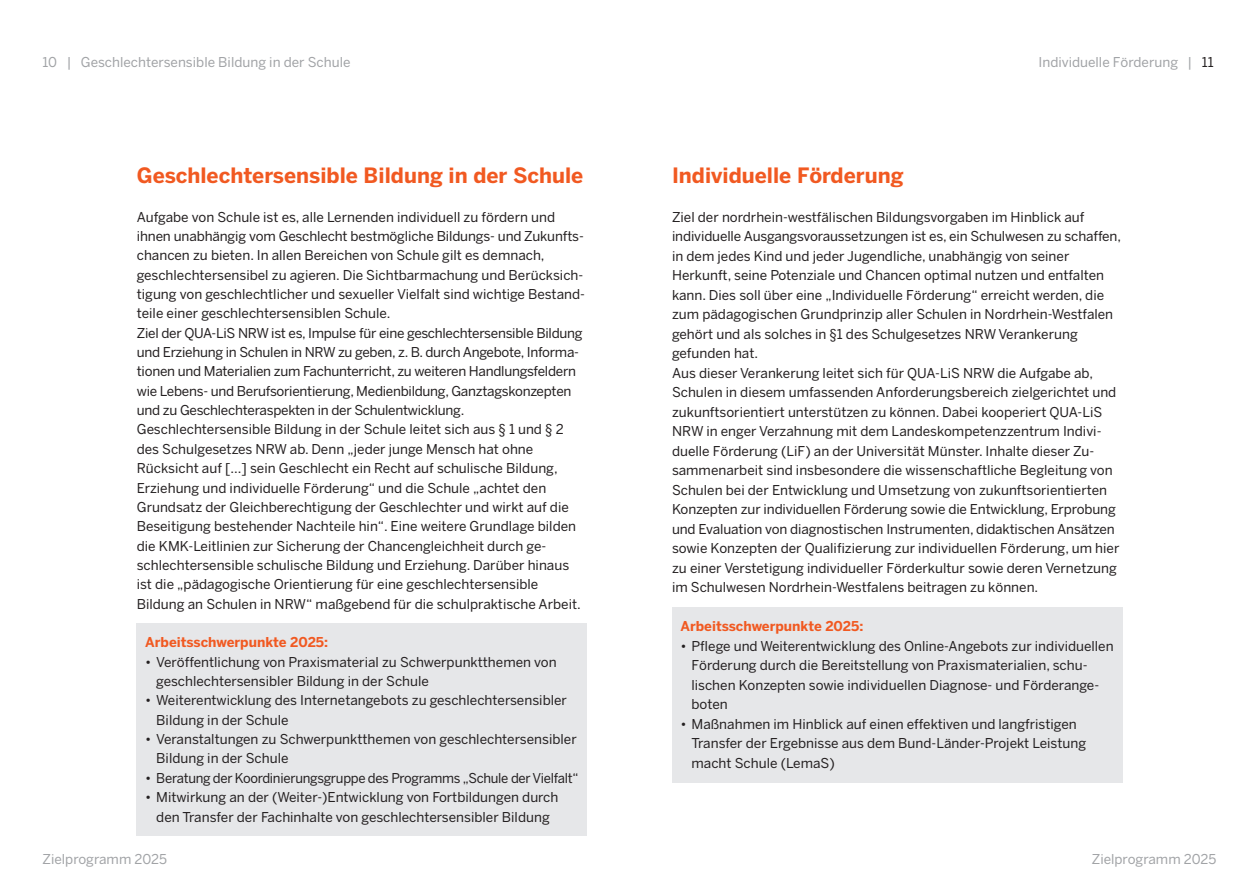
<style>
.page{position:relative;width:1259px;height:893px;background:#fff}
.page>*{position:absolute;margin:0;border:0;box-sizing:border-box;transform-origin:0 0}
._3_Copy_ohne_Einzug{font:700 21px "Benton Sans";color:#f15921}
._4_Copy_Einzug{font:700 21px "Benton Sans";color:#f15921}
._3_Copy_ohne_Einzug-2{font:13.5px/19.5px "Benton Sans";color:#231f20}
._4_Copy_Einzug-2{font:13.5px/19.5px "Benton Sans";color:#231f20}
._3_Copy_ohne_Einzug-3{font:13.5px/19.4px "Benton Sans";letter-spacing:-.02em;color:#231f20}
.Pagina{font:13.5px "Benton Sans";color:#a1a3a6}
._4_Copy_Einzug-3{font:13.5px "Benton Sans";letter-spacing:-.02em;color:#231f20}
._4_Copy_fett_orange{font:700 13.5px "Benton Sans";color:#f15921}
.s1{color:#231f20}
</style>
<div class="page">
<div style="left:672px;top:607px;width:450px;height:175px;background:#e6e7e9"></div>
<div style="left:137px;top:623px;width:450px;height:213px;background:#e6e7e9"></div>
<p class="Pagina" style="left:43px;top:54px;width:309px">10 | Geschlechtersensible Bildung in der Schule</p>
<p class="Pagina" style="left:1038px;top:54px;width:177px">Individuelle Förderung | <span class="s1">11</span></p>
<p class="_3_Copy_ohne_Einzug" style="left:137px;top:163px;width:448px">Geschlechtersensible Bildung in der Schule</p>
<p class="_3_Copy_ohne_Einzug-2" style="left:137px;top:207px;width:450px">Aufgabe von Schule ist es, alle Lernenden individuell zu fördern und ihnen unabhängig vom Geschlecht bestmögliche Bildungs- und Zukunfts&shy;chancen zu bieten. In allen Bereichen von Schule gilt es demnach, geschlechtersensibel zu agieren. Die Sichtbarmachung und Berücksich&shy;tigung von geschlechtlicher und sexueller Vielfalt sind wichtige Bestand&shy;teile einer geschlechtersensiblen Schule.</p>
<p class="_3_Copy_ohne_Einzug-3" style="left:137px;top:323px;width:447px">Ziel der QUA-LiS NRW ist es, Impulse für eine geschlechtersensible Bildung und Erziehung in Schulen in NRW zu geben, z. B. durch Angebote, Informa&shy;tionen und Materialien zum Fachunterricht, zu weiteren Handlungsfeldern wie Lebens- und Berufsorientierung, Medienbildung, Ganztagskonzepten und zu Geschlechteraspekten in der Schulentwicklung.</p>
<p class="_3_Copy_ohne_Einzug-2" style="left:137px;top:420px;width:445px">Geschlechtersensible Bildung in der Schule leitet sich aus § 1 und § 2 des Schulgesetzes NRW ab. Denn „jeder junge Mensch hat ohne Rücksicht auf [...] sein Geschlecht ein Recht auf schulische Bildung, Erziehung und individuelle Förderung“ und die Schule „achtet den Grundsatz der Gleichberechtigung der Geschlechter und wirkt auf die Beseitigung bestehender Nachteile hin“. Eine weitere Grundlage bilden die KMK-Leitlinien zur Sicherung der Chancengleichheit durch ge&shy;schlechtersensible schulische Bildung und Erziehung. Darüber hinaus ist die „pädagogische Orientierung für eine geschlechtersensible Bildung an Schulen in NRW“ maßgebend für die schulpraktische Arbeit.</p>
<p class="_4_Copy_fett_orange" style="left:145px;top:635px;width:184px">Arbeitsschwerpunkte 2025:</p>
<p class="_4_Copy_Einzug-2" style="left:156px;top:652px;width:402px;text-indent:-11px">• Veröffentlichung von Praxismaterial zu Schwerpunktthemen von geschlechtersensibler Bildung in der Schule</p>
<p class="_4_Copy_Einzug-2" style="left:156px;top:691px;width:412px;text-indent:-11px">• Weiterentwicklung des Internetangebots zu geschlechtersensibler<br>Bildung in der Schule</p>
<p class="_4_Copy_Einzug-2" style="left:156px;top:730px;width:422px;text-indent:-11px">• Veranstaltungen zu Schwerpunktthemen von geschlechtersensibler<br>Bildung in der Schule</p>
<p class="_4_Copy_Einzug-3" style="left:145px;top:770px;width:434px">• Beratung der Koordinierungsgruppe des Programms „Schule der Vielfalt“</p>
<p class="_4_Copy_Einzug-2" style="left:145px;top:788px;width:415px;text-align:center">• Mitwirkung an der (Weiter-)Entwicklung von Fortbildungen durch den Transfer der Fachinhalte von geschlechtersensibler Bildung</p>
<p class="_4_Copy_Einzug" style="left:672px;top:163px;width:233px">Individuelle Förderung</p>
<p class="_3_Copy_ohne_Einzug-2" style="left:672px;top:207px;width:450px">Ziel der nordrhein-westfälischen Bildungsvorgaben im Hinblick auf individuelle Ausgangsvoraussetzungen ist es, ein Schulwesen zu schaffen, in dem jedes Kind und jeder Jugendliche, unabhängig von seiner Herkunft, seine Potenziale und Chancen optimal nutzen und entfalten kann. Dies soll über eine „Individuelle Förderung“ erreicht werden, die zum pädagogischen Grundprinzip aller Schulen in Nordrhein-Westfalen gehört und als solches in §1 des Schulgesetzes NRW Verankerung gefunden hat.</p>
<p class="_3_Copy_ohne_Einzug-2" style="left:672px;top:363px;width:449px">Aus dieser Verankerung leitet sich für QUA-LiS NRW die Aufgabe ab, Schulen in diesem umfassenden Anforderungsbereich zielgerichtet und zukunftsorientiert unterstützen zu können. Dabei kooperiert QUA-LiS NRW in enger Verzahnung mit dem Landeskompetenzzentrum Indivi&shy;duelle Förderung (LiF) an der Universität Münster. Inhalte dieser Zu&shy;sammenarbeit sind insbesondere die wissenschaftliche Begleitung von Schulen bei der Entwicklung und Umsetzung von zukunftsorientierten Konzepten zur individuellen Förderung sowie die Entwicklung, Erprobung und Evaluation von diagnostischen Instrumenten, didaktischen Ansätzen sowie Konzepten der Qualifizierung zur individuellen Förderung, um hier zu einer Verstetigung individueller Förderkultur sowie deren Vernetzung im Schulwesen Nordrhein-Westfalens beitragen zu können.</p>
<p class="_4_Copy_fett_orange" style="left:680px;top:618px;width:184px">Arbeitsschwerpunkte 2025:</p>
<p class="_4_Copy_Einzug-2" style="left:691px;top:636px;width:424px;text-indent:-11px">• Pflege und Weiterentwicklung des Online-Angebots zur individuellen Förderung durch die Bereitstellung von Praxismaterialien, schu&shy;lischen Konzepten sowie individuellen Diagnose- und Förderange&shy;boten</p>
<p class="_4_Copy_Einzug-2" style="left:691px;top:714px;width:396px;text-indent:-11px">• Maßnahmen im Hinblick auf einen effektiven und langfristigen<br>Transfer der Ergebnisse aus dem Bund-Länder-Projekt Leistung macht Schule (LemaS)</p>
<p class="Pagina" style="left:43px;top:851px;width:126px">Zielprogramm 2025</p>
<p class="Pagina" style="left:1091px;top:851px;width:126px">Zielprogramm 2025</p>
</div>
